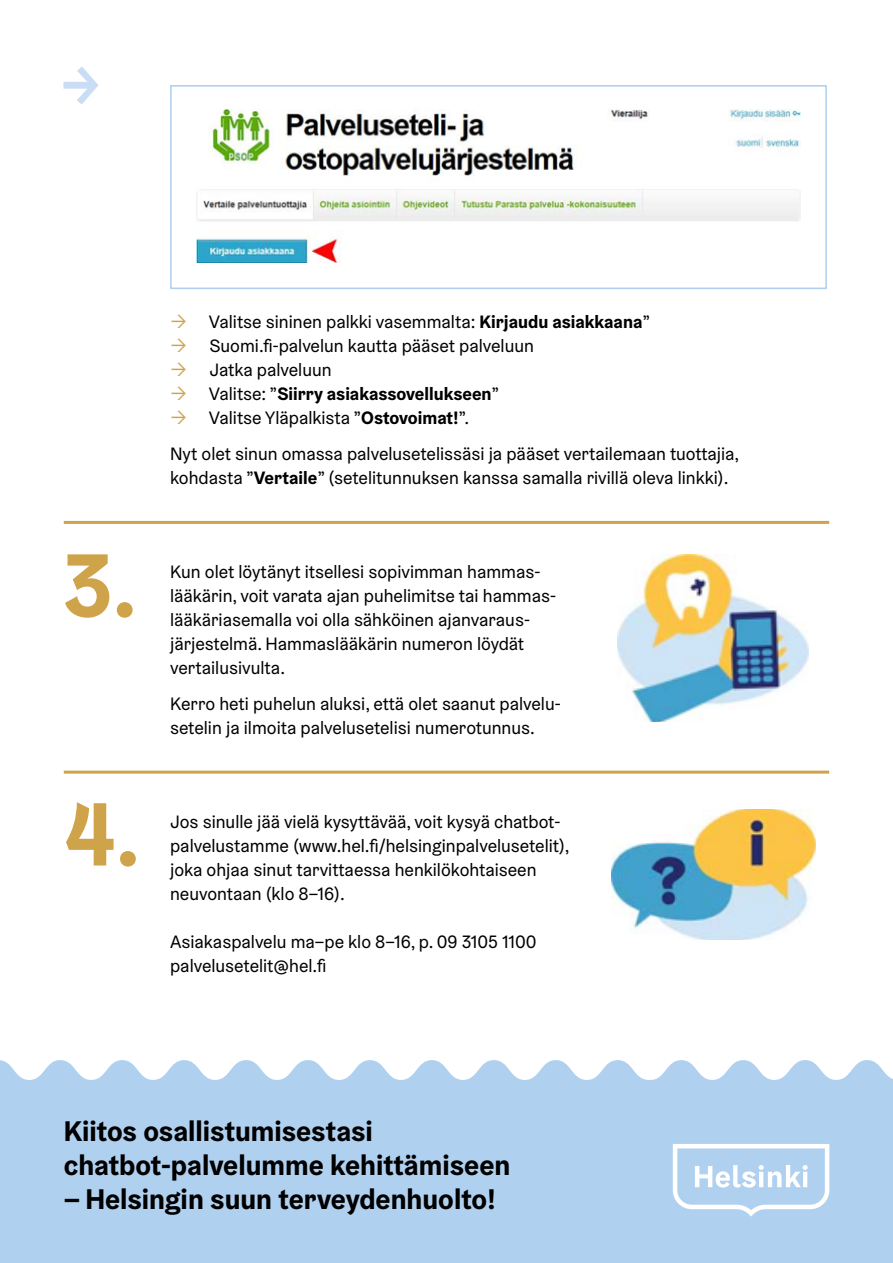
<style>
.page{position:relative;width:893px;height:1263px;background:#fff}
.page>*{position:absolute;margin:0;border:0;box-sizing:border-box;transform-origin:0 0}
.t1{font:700 90px "Helsinki Grotesk";color:#cfa34a}
.t2{font:700 54px "Helsinki Grotesk";color:#c9def5}
.t3{font:700 28.5px/34.2px "Helsinki Grotesk";color:#000}
.Leipis__mammy{font:18px/24px "Helsinki Grotesk";color:#000}
.s1{font-weight:700}
</style>
<div class="page">
<div style="left:0;top:1060px;width:893px;height:203px;background:#b0d0ef"></div>
<img style="left:611px;top:809px;width:204px;height:131px">
<svg style="left:673px;top:1144px;width:156px;height:72px"></svg>
<hr style="left:64px;top:771px;width:765px;height:3px;background:#cfa34a">
<hr style="left:64px;top:521px;width:765px;height:3px;background:#cfa34a">
<img style="left:617px;top:555px;width:191px;height:167px">
<img style="left:196px;top:110px;width:605px;height:153px">
<div style="left:170px;top:85px;width:657px;height:204px;border:2px solid #b0d0ef"></div>
<p class="t2" style="left:62px;top:51px;width:39px">→</p>
<p class="Leipis__mammy" style="left:209px;top:309px;width:443px">Valitse sininen palkki vasemmalta: <span class="s1">Kirjaudu asiakkaana</span>” Suomi.fi-palvelun kautta pääset palveluun<br>Jatka palveluun<br>Valitse: ”<span class="s1">Siirry asiakassovellukseen</span>”<br>Valitse Yläpalkista ”<span class="s1">Ostovoimat!</span>”.</p>
<p class="Leipis__mammy" style="left:170px;top:442px;width:571px">Nyt olet sinun omassa palvelusetelissäsi ja pääset vertailemaan tuottajia, kohdasta ”<span class="s1">Vertaile</span>” (setelitunnuksen kanssa samalla rivillä oleva linkki).</p>
<p class="t1" style="left:63px;top:528px;width:76px">3.</p>
<p class="Leipis__mammy" style="left:170px;top:559px;width:387px">Kun olet löytänyt itsellesi sopivimman hammas&shy;lääkärin, voit varata ajan puhelimitse tai hammas&shy;lääkäriasemalla voi olla sähköinen ajanvaraus&shy;järjestelmä. Hammaslääkärin numeron löydät vertailusivulta.</p>
<p class="Leipis__mammy" style="left:170px;top:692px;width:392px">Kerro heti puhelun aluksi, että olet saanut palvelu&shy;setelin ja ilmoita palvelusetelisi numerotunnus.</p>
<p class="t1" style="left:64px;top:777px;width:78px">4.</p>
<p class="Leipis__mammy" style="left:170px;top:810px;width:392px">Jos sinulle jää vielä kysyttävää, voit kysyä chatbot-</p>
<p class="Leipis__mammy" style="left:170px;top:834px;width:401px">palvelustamme (www.hel.fi/helsinginpalvelusetelit),</p>
<p class="Leipis__mammy" style="left:170px;top:858px;width:368px">joka ohjaa sinut tarvittaessa henkilökohtaiseen neuvontaan (klo 8–16).</p>
<p class="Leipis__mammy" style="left:170px;top:930px;width:368px">Asiakaspalvelu ma–pe klo 8–16, p. 09 3105 1100 palvelusetelit@hel.fi</p>
<p class="t3" style="left:64px;top:1113px;width:448px">Kiitos osallistumisestasi chatbot-palvelumme kehittämiseen</p>
<p class="t3" style="left:64px;top:1182px;width:434px">– Helsingin suun terveydenhuolto!</p>
</div>
